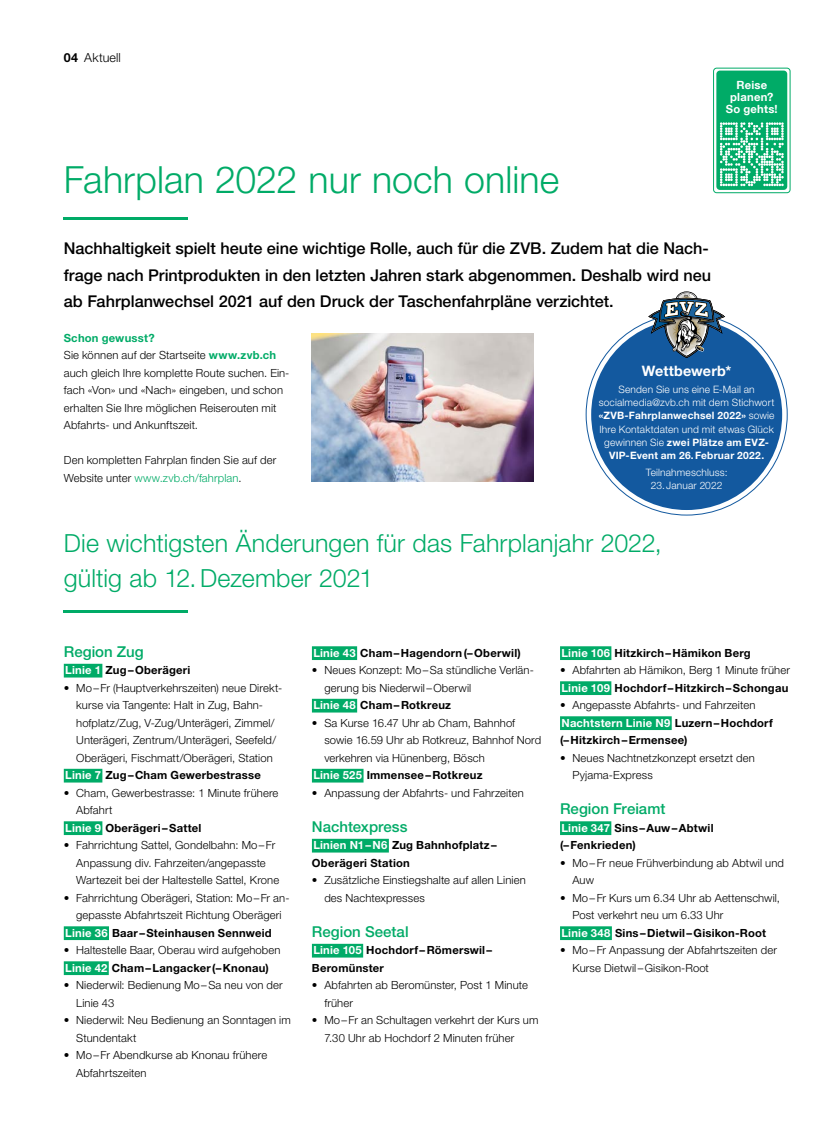
<style>
.page{position:relative;width:833px;height:1134px;background:#fff}
.page>*{position:absolute;margin:0;border:0;box-sizing:border-box;transform-origin:0 0}
.Artikeltitel_mittel{font:300 37.5px "Helvetica Neue LT Std";letter-spacing:.005em;color:#00ab67}
.Artikeltitel_klein{font:300 25px/35px "Helvetica Neue LT Std";letter-spacing:.005em;color:#00ab67}
.Lead{font:500 16.25px/26.2px "Helvetica Neue LT Std";color:#000}
.Zwischentitel_gross{font:500 15px "Helvetica Neue LT Std";color:#00ab67}
.t1{font:700 14.38px "Helvetica Neue LT Std";letter-spacing:.01em;color:#fff}
.t2{font:300 12.5px "Helvetica Neue LT Std";letter-spacing:.01em;color:#000}
.Grundtext{font:300 11.25px/17.5px "Helvetica Neue LT Std";letter-spacing:.01em;color:#000}
.Zwischentitel_klein{font:700 11.25px/17.5px "Helvetica Neue LT Std";letter-spacing:.02em;color:#000}
.t3{font:700 11.25px/11.9px "Helvetica Neue LT Com";letter-spacing:.02em;color:#fff;text-align:center}
.Zwischentitel_klein-2{font:700 11.25px "Helvetica Neue LT Std";letter-spacing:.02em;color:#00ab67}
.t4{font:300 10.25px/13.2px "Helvetica Neue LT Std";letter-spacing:.015em;color:#fff;text-align:center}
.s1{font-weight:700}
.s2{font-weight:700;color:#00ab67}
.s3{color:#00ab67}
.s4{color:#fff}
</style>
<div class="page">
<hr style="left:64px;top:611px;width:124px;height:2px;background:#00ab67">
<hr style="left:64px;top:217px;width:124px;height:2px;background:#00ab67">
<div style="left:64px;top:664px;width:38px;height:13px;background:#00ab67"></div>
<div style="left:64px;top:769px;width:38px;height:13px;background:#00ab67"></div>
<div style="left:64px;top:821px;width:38px;height:14px;background:#00ab67"></div>
<div style="left:64px;top:926px;width:45px;height:14px;background:#00ab67"></div>
<div style="left:64px;top:961px;width:45px;height:14px;background:#00ab67"></div>
<div style="left:312px;top:646px;width:45px;height:14px;background:#00ab67"></div>
<div style="left:312px;top:699px;width:45px;height:13px;background:#00ab67"></div>
<div style="left:312px;top:769px;width:51px;height:13px;background:#00ab67"></div>
<div style="left:312px;top:839px;width:77px;height:13px;background:#00ab67"></div>
<div style="left:312px;top:944px;width:51px;height:13px;background:#00ab67"></div>
<div style="left:560px;top:646px;width:51px;height:14px;background:#00ab67"></div>
<div style="left:560px;top:681px;width:51px;height:14px;background:#00ab67"></div>
<div style="left:560px;top:716px;width:111px;height:14px;background:#00ab67"></div>
<div style="left:560px;top:821px;width:51px;height:14px;background:#00ab67"></div>
<div style="left:560px;top:926px;width:52px;height:14px;background:#00ab67"></div>
<div style="left:716px;top:71px;width:71px;height:119px;background:#00ab67;border-radius:4px"></div>
<div style="left:713px;top:68px;width:77px;height:125px;border:1px solid #00ab67;border-radius:3px"></div>
<svg style="left:720px;top:122px;width:63px;height:64px"></svg>
<img style="left:312px;top:333px;width:222px;height:149px">
<div style="left:591px;top:319px;width:191px;height:191px;background:#13599f;border-radius:50%"></div>
<svg style="left:648px;top:291px;width:77px;height:67px"></svg>
<p class="t2" style="left:64px;top:50px;width:58px"><span class="s1">04</span> Aktuell</p>
<p class="t3" style="left:726px;top:78px;width:53px">Reise planen?<br>So gehts!</p>
<p class="Artikeltitel_mittel" style="left:64px;top:157px;width:497px">Fahrplan 2022 nur noch online</p>
<p class="Lead" style="left:64px;top:235px;width:649px">Nachhaltigkeit spielt heute eine wichtige Rolle, auch für die ZVB. Zudem hat die Nach&shy;frage nach Printprodukten in den letzten Jahren stark abgenommen. Deshalb wird neu ab Fahrplanwechsel 2021 auf den Druck der Taschenfahrpläne verzichtet.</p>
<p class="Zwischentitel_klein-2" style="left:64px;top:331px;width:92px">Schon gewusst?</p>
<p class="Grundtext" style="left:64px;top:346px;width:227px">Sie können auf der Startseite <span class="s2">www.zvb.ch </span>auch gleich Ihre komplette Route suchen. Ein&shy;fach «Von» und «Nach» eingeben, und schon erhalten Sie Ihre möglichen Reiserouten mit Abfahrts- und Ankunftszeit.</p>
<p class="Grundtext" style="left:64px;top:451px;width:214px">Den kompletten Fahrplan finden Sie auf der<br>Website unter <span class="s3">www.zvb.ch/fahrplan</span>.</p>
<p class="t1" style="left:642px;top:362px;width:91px">Wettbewerb*</p>
<p class="t4" style="left:598px;top:382px;width:177px">Senden Sie uns eine E-Mail an socialmedia@zvb.ch mit dem Stichwort <span class="s1">«ZVB-Fahrplanwechsel 2022»</span> sowie Ihre Kontaktdaten und mit etwas Glück gewinnen Sie <span class="s1">zwei Plätze am EVZ-VIP-Event am 26.Februar 2022.</span></p>
<p class="t4" style="left:645px;top:465px;width:83px">Teilnahmeschluss:<br>23.Januar 2022</p>
<p class="Artikeltitel_klein" style="left:64px;top:525px;width:599px">Die wichtigsten Änderungen für das Fahrplanjahr 2022, gültig ab 12.Dezember 2021</p>
<p class="Zwischentitel_gross" style="left:64px;top:643px;width:81px">Region Zug</p>
<p class="Zwischentitel_klein" style="left:65px;top:661px;width:127px"><span class="s4">Linie 1</span> Zug–Oberägeri</p>
<p class="Grundtext" style="left:64px;top:679px;width:220px;text-align:center">• Mo–Fr (Hauptverkehrszeiten) neue Direkt&shy;kurse via Tangente: Halt in Zug, Bahn&shy;hofplatz/Zug, V-Zug/Unterägeri, Zimmel/ Unterägeri, Zentrum/Unterägeri, Seefeld/ Oberägeri, Fischmatt/Oberägeri, Station</p>
<p class="Zwischentitel_klein" style="left:65px;top:766px;width:197px"><span class="s4">Linie 7</span> Zug–Cham Gewerbestrasse</p>
<p class="Grundtext" style="left:76px;top:784px;width:204px;text-indent:-12px">• Cham, Gewerbestrasse: 1 Minute frühere<br>Abfahrt</p>
<p class="Zwischentitel_klein" style="left:65px;top:819px;width:138px"><span class="s4">Linie 9</span> Oberägeri–Sattel</p>
<p class="Grundtext" style="left:76px;top:836px;width:204px;text-indent:-12px">• Fahrrichtung Sattel, Gondelbahn: Mo–Fr<br>Anpassung div. Fahrzeiten/angepasste<br>Wartezeit bei der Haltestelle Sattel, Krone</p>
<p class="Grundtext" style="left:64px;top:889px;width:227px;text-align:center">• Fahrrichtung Oberägeri, Station: Mo–Fr an&shy;gepasste Abfahrtszeit Richtung Oberägeri</p>
<p class="Zwischentitel_klein" style="left:65px;top:924px;width:208px"><span class="s4">Linie 36</span> Baar–Steinhausen Sennweid</p>
<p class="Grundtext" style="left:64px;top:941px;width:218px">• Haltestelle Baar, Oberau wird aufgehoben</p>
<p class="Zwischentitel_klein" style="left:65px;top:959px;width:205px"><span class="s4">Linie 42</span> Cham–Langacker(–Knonau)</p>
<p class="Grundtext" style="left:76px;top:976px;width:208px;text-indent:-12px">• Niederwil: Bedienung Mo–Sa neu von der<br>Linie 43</p>
<p class="Grundtext" style="left:76px;top:1011px;width:216px;text-indent:-12px">• Niederwil: Neu Bedienung an Sonntagen im<br>Stundentakt</p>
<p class="Grundtext" style="left:76px;top:1046px;width:192px;text-indent:-12px">• Mo–Fr Abendkurse ab Knonau frühere<br>Abfahrtszeiten</p>
<p class="Zwischentitel_klein" style="left:313px;top:644px;width:209px"><span class="s4">Linie 43</span> Cham–Hagendorn(–Oberwil)</p>
<p class="Grundtext" style="left:324px;top:661px;width:211px;text-indent:-12px">• Neues Konzept: Mo–Sa stündliche Verlän&shy;gerung bis Niederwil–Oberwil</p>
<p class="Zwischentitel_klein" style="left:313px;top:696px;width:139px"><span class="s4">Linie 48</span> Cham–Rotkreuz</p>
<p class="Grundtext" style="left:324px;top:714px;width:218px;text-indent:-12px">• Sa Kurse 16.47 Uhr ab Cham, Bahnhof sowie 16.59 Uhr ab Rotkreuz, Bahnhof Nord verkehren via Hünenberg, Bösch</p>
<p class="Zwischentitel_klein" style="left:313px;top:766px;width:171px"><span class="s4">Linie 525</span> Immensee–Rotkreuz</p>
<p class="Grundtext" style="left:312px;top:784px;width:213px">• Anpassung der Abfahrts- und Fahrzeiten</p>
<p class="Zwischentitel_gross" style="left:312px;top:818px;width:97px">Nachtexpress</p>
<p class="Zwischentitel_klein" style="left:312px;top:836px;width:186px"><span class="s4">Linien N1–N6</span> Zug Bahnhofplatz–<br>Oberägeri Station</p>
<p class="Grundtext" style="left:324px;top:871px;width:203px;text-indent:-12px">• Zusätzliche Einstiegshalte auf allen Linien des Nachtexpresses</p>
<p class="Zwischentitel_gross" style="left:312px;top:923px;width:98px">Region Seetal</p>
<p class="Zwischentitel_klein" style="left:312px;top:941px;width:182px"><span class="s4">Linie 105</span> Hochdorf–Römerswil–<br>Beromünster</p>
<p class="Grundtext" style="left:324px;top:976px;width:205px;text-indent:-12px">• Abfahrten ab Beromünster, Post 1 Minute früher</p>
<p class="Grundtext" style="left:324px;top:1011px;width:215px;text-indent:-12px">• Mo–Fr an Schultagen verkehrt der Kurs um<br>7.30 Uhr ab Hochdorf 2 Minuten früher</p>
<p class="Zwischentitel_klein" style="left:561px;top:644px;width:191px"><span class="s4">Linie 106</span> Hitzkirch–Hämikon Berg</p>
<p class="Grundtext" style="left:560px;top:661px;width:231px">• Abfahrten ab Hämikon, Berg 1 Minute früher</p>
<p class="Zwischentitel_klein" style="left:561px;top:679px;width:228px"><span class="s4">Linie 109</span> Hochdorf–Hitzkirch–Schongau</p>
<p class="Grundtext" style="left:560px;top:696px;width:197px">• Angepasste Abfahrts- und Fahrzeiten</p>
<p class="Zwischentitel_klein" style="left:560px;top:714px;width:214px"><span class="s4">Nachtstern Linie N9</span> Luzern–Hochdorf (–Hitzkirch–Ermensee)</p>
<p class="Grundtext" style="left:572px;top:749px;width:184px;text-indent:-12px">• Neues Nachtnetzkonzept ersetzt den<br>Pyjama-Express</p>
<p class="Zwischentitel_gross" style="left:560px;top:800px;width:107px">Region Freiamt</p>
<p class="Zwischentitel_klein" style="left:560px;top:819px;width:155px"><span class="s4">Linie 347</span> Sins–Auw–Abtwil (–Fenkrieden)</p>
<p class="Grundtext" style="left:572px;top:854px;width:213px;text-indent:-12px">• Mo–Fr neue Frühverbindung ab Abtwil und<br>Auw</p>
<p class="Grundtext" style="left:572px;top:889px;width:209px;text-indent:-12px">• Mo–Fr Kurs um 6.34 Uhr ab Aettenschwil,<br>Post verkehrt neu um 6.33 Uhr</p>
<p class="Zwischentitel_klein" style="left:561px;top:924px;width:206px"><span class="s4">Linie 348</span> Sins–Dietwil–Gisikon-Root</p>
<p class="Grundtext" style="left:572px;top:941px;width:206px;text-indent:-12px">• Mo–Fr Anpassung der Abfahrtszeiten der<br>Kurse Dietwil–Gisikon-Root</p>
</div>
